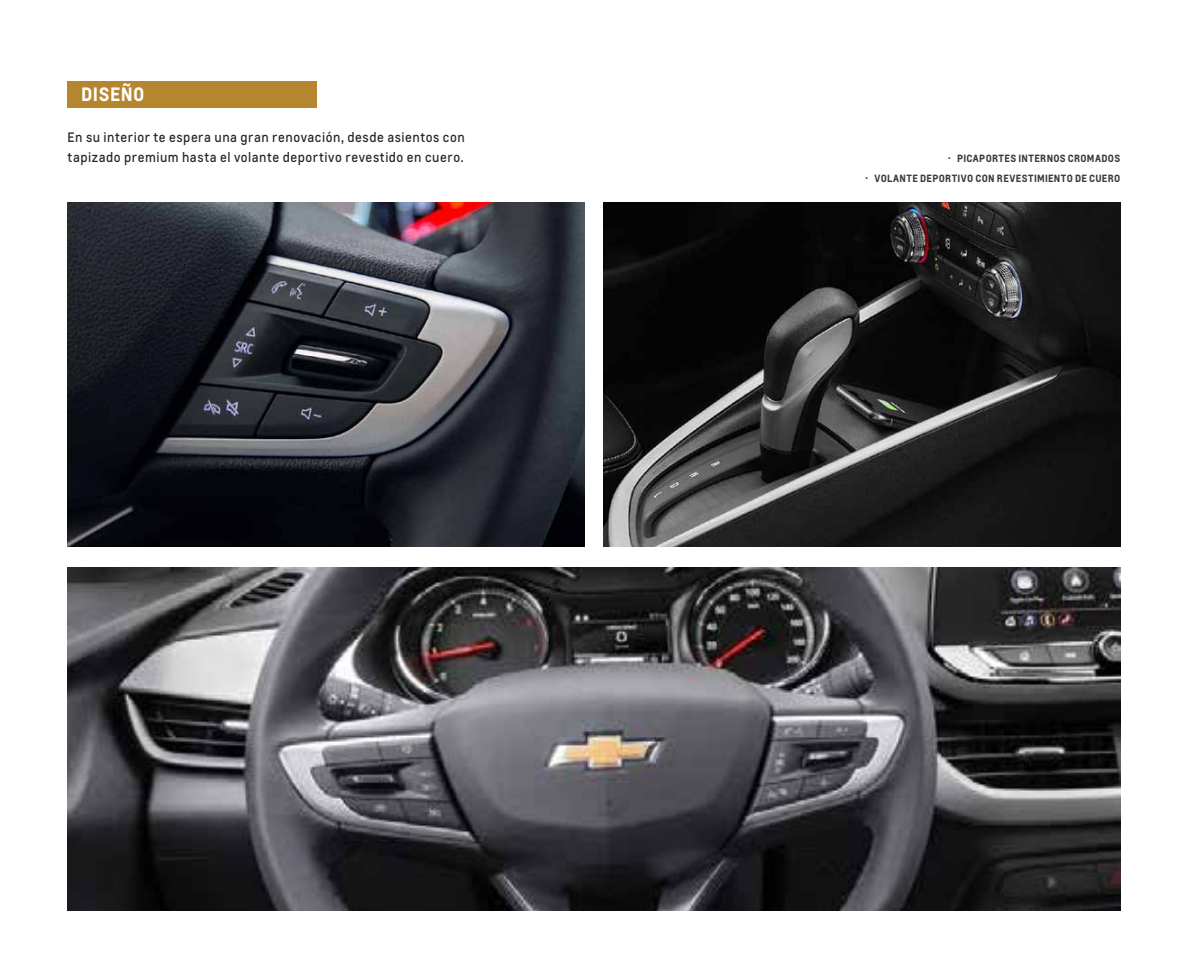
<style>
.page{position:relative;width:1188px;height:972px;background:#fff}
.page>*{position:absolute;margin:0;border:0;box-sizing:border-box;transform-origin:0 0}
.t1{font:700 18px "Louis";letter-spacing:.025em;color:#fff}
.t2{font:12.75px/20.2px "Louis";letter-spacing:.04em;color:#262626}
.t3{font:700 9.75px/20.2px "Louis";letter-spacing:.035em;color:#3d3935;text-align:right}
</style>
<div class="page">
<img style="left:68px;top:202px;width:517px;height:345px">
<img style="left:603px;top:202px;width:517px;height:345px">
<img style="left:68px;top:567px;width:1052px;height:344px">
<div style="left:68px;top:81px;width:249px;height:27px;background:#b5862d"></div>
<h1 class="t1" style="left:81px;top:82px;width:65px">DISEÑO</h1>
<p class="t2" style="left:68px;top:127px;width:399px">En su interior te espera una gran renovación, desde asientos con tapizado premium hasta el volante deportivo revestido en cuero.</p>
<p class="t3" style="left:865px;top:148px;width:256px">· PICAPORTES INTERNOS CROMADOS<br>· VOLANTE DEPORTIVO CON REVESTIMIENTO DE CUERO</p>
</div>
